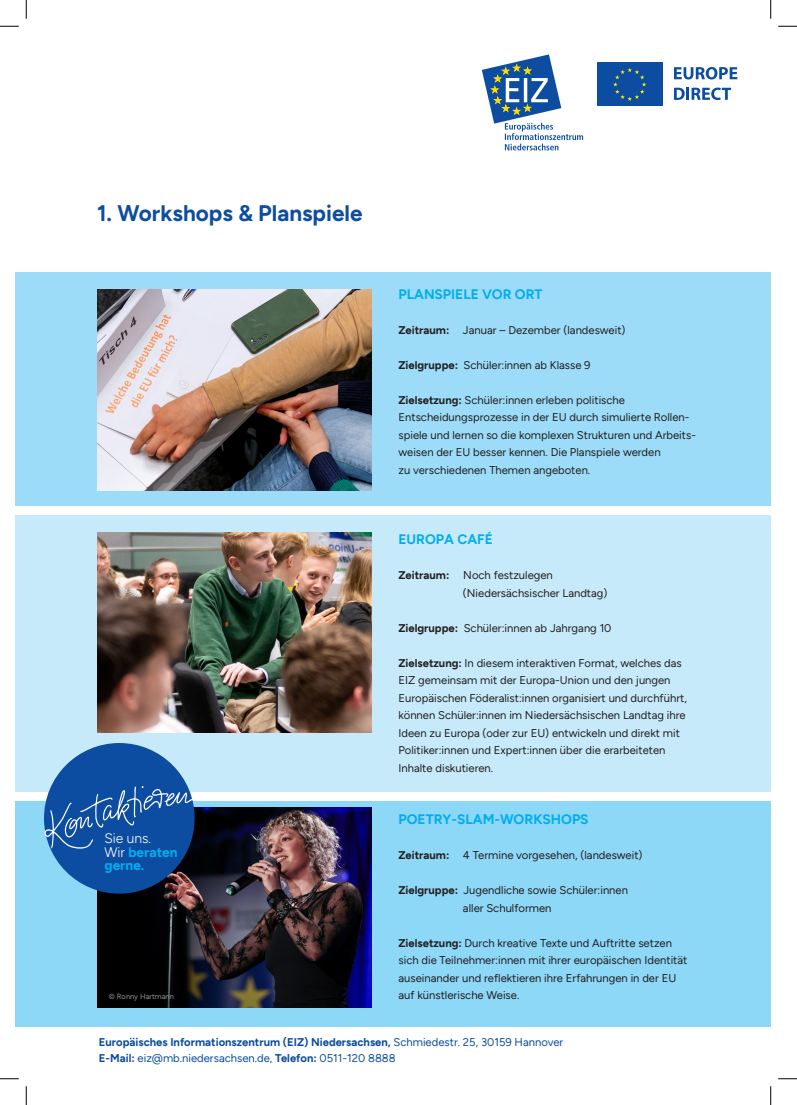
<style>
.page{position:relative;width:797px;height:1105px;background:#fff}
.page>*{position:absolute;margin:0;border:0;box-sizing:border-box;transform-origin:0 0}
.t1{font:700 22.5px "Figtree";color:#0d4da1}
.t2{font:700 13.75px "Figtree";color:#00aeef}
.t3{font:300 13.75px "Figtree";color:#fff}
.t4{font:11.25px/17.5px "Figtree";color:#231f20}
.t5{font:700 11.25px "Figtree";color:#0d4da1}
.t6{font:11.25px "Figtree";color:#0d4da1}
.t7{font:7.5px "Figtree";color:#939598}
.s1{font-weight:300;color:#fff}
.s2{font-weight:700}
.s3{font-weight:400}
</style>
<div class="page">
<div style="left:16px;top:801px;width:754px;height:226px;background:#8dd7f7"></div>
<div style="left:16px;top:515px;width:754px;height:277px;background:#c6eafa"></div>
<div style="left:16px;top:273px;width:754px;height:233px;background:#9cdcf8"></div>
<svg style="left:597px;top:62px;width:66px;height:44px"></svg>
<div style="left:597px;top:63px;width:65px;height:43px;background:#0d4da1"></div>
<svg style="left:613px;top:68px;width:33px;height:33px"></svg>
<svg style="left:674px;top:67px;width:63px;height:12px"></svg>
<svg style="left:674px;top:88px;width:57px;height:12px"></svg>
<svg style="left:482px;top:54px;width:101px;height:96px"></svg>
<img style="left:97px;top:290px;width:274px;height:200px">
<img style="left:97px;top:532px;width:274px;height:201px">
<img style="left:97px;top:808px;width:274px;height:200px">
<div style="left:44px;top:743px;width:151px;height:151px;background:#0d4da1;border-radius:50%"></div>
<svg style="left:44px;top:786px;width:162px;height:64px"></svg>
<svg style="left:0;top:25px;width:19px;height:2px"></svg>
<svg style="left:778px;top:25px;width:19px;height:2px"></svg>
<svg style="left:0;top:1078px;width:19px;height:1px"></svg>
<svg style="left:778px;top:1078px;width:19px;height:1px"></svg>
<svg style="left:25px;top:0;width:2px;height:19px"></svg>
<svg style="left:25px;top:1086px;width:2px;height:19px"></svg>
<svg style="left:770px;top:0;width:1px;height:19px"></svg>
<svg style="left:770px;top:1086px;width:1px;height:19px"></svg>
<p class="t1" style="left:97px;top:201px;width:267px">1. Workshops &amp; Planspiele</p>
<p class="t3" style="left:104px;top:830px;width:48px">Sie uns.</p>
<p class="t2" style="left:104px;top:844px;width:75px"><span class="s1">Wir</span> beraten</p>
<p class="t2" style="left:104px;top:858px;width:41px">gerne.</p>
<p class="t7" style="left:109px;top:992px;width:66px">© Ronny Hartmann</p>
<p class="t2" style="left:398px;top:286px;width:145px">PLANSPIELE VOR ORT</p>
<p class="t4" style="left:398px;top:321px;width:228px"><span class="s2">Zeitraum:</span> Januar – Dezember (landesweit)</p>
<p class="t4" style="left:398px;top:356px;width:194px"><span class="s2">Zielgruppe:</span> Schüler:innen ab Klasse 9</p>
<p class="t4" style="left:398px;top:391px;width:299px"><span class="s2">Zielsetzung:</span> Schüler:innen erleben politische Entscheidungsprozesse in der EU durch simulierte Rollen&shy;spiele und lernen so die komplexen Strukturen und Arbeits&shy;weisen der EU besser kennen. Die Planspiele werden<br>zu verschiedenen Themen angeboten.</p>
<p class="t2" style="left:398px;top:531px;width:96px">EUROPA CAFÉ</p>
<p class="t4" style="left:463px;top:566px;width:146px;text-indent:-64px"><span class="s2">Zeitraum:</span> Noch festzulegen (Niedersächsischer Landtag)</p>
<p class="t4" style="left:398px;top:619px;width:214px"><span class="s2">Zielgruppe:</span> Schüler:innen ab Jahrgang 10</p>
<p class="t4" style="left:398px;top:654px;width:290px"><span class="s2">Zielsetzung:</span> In diesem interaktiven Format, welches das EIZ gemeinsam mit der Europa-Union und den jungen Europäischen Föderalist:innen organisiert und durchführt, können Schüler:innen im Niedersächsischen Landtag ihre Ideen zu Europa (oder zur EU) entwickeln und direkt mit Politiker:innen und Expert:innen über die erarbeiteten Inhalte diskutieren.</p>
<p class="t2" style="left:398px;top:811px;width:192px">POETRY-SLAM-WORKSHOPS</p>
<p class="t4" style="left:398px;top:846px;width:245px"><span class="s2">Zeitraum:</span> 4 Termine vorgesehen, (landesweit)</p>
<p class="t4" style="left:463px;top:881px;width:166px;text-indent:-64px"><span class="s2">Zielgruppe:</span> Jugendliche sowie Schüler:innen aller Schulformen</p>
<p class="t4" style="left:398px;top:934px;width:290px"><span class="s2">Zielsetzung:</span> Durch kreative Texte und Auftritte setzen sich die Teilnehmer:innen mit ihrer europäischen Identität auseinander und reflektieren ihre Erfahrungen in der EU auf künstlerische Weise.</p>
<p class="t5" style="left:99px;top:1035px;width:466px">Europäisches Informationszentrum (EIZ) Niedersachsen, <span class="s3">Schmiedestr. 25, 30159 Hannover</span></p>
<p class="t6" style="left:99px;top:1052px;width:298px"><span class="s2">E-Mail:</span> eiz@mb.niedersachsen.de, <span class="s2">Telefon:</span> 0511-120 8888</p>
</div>
